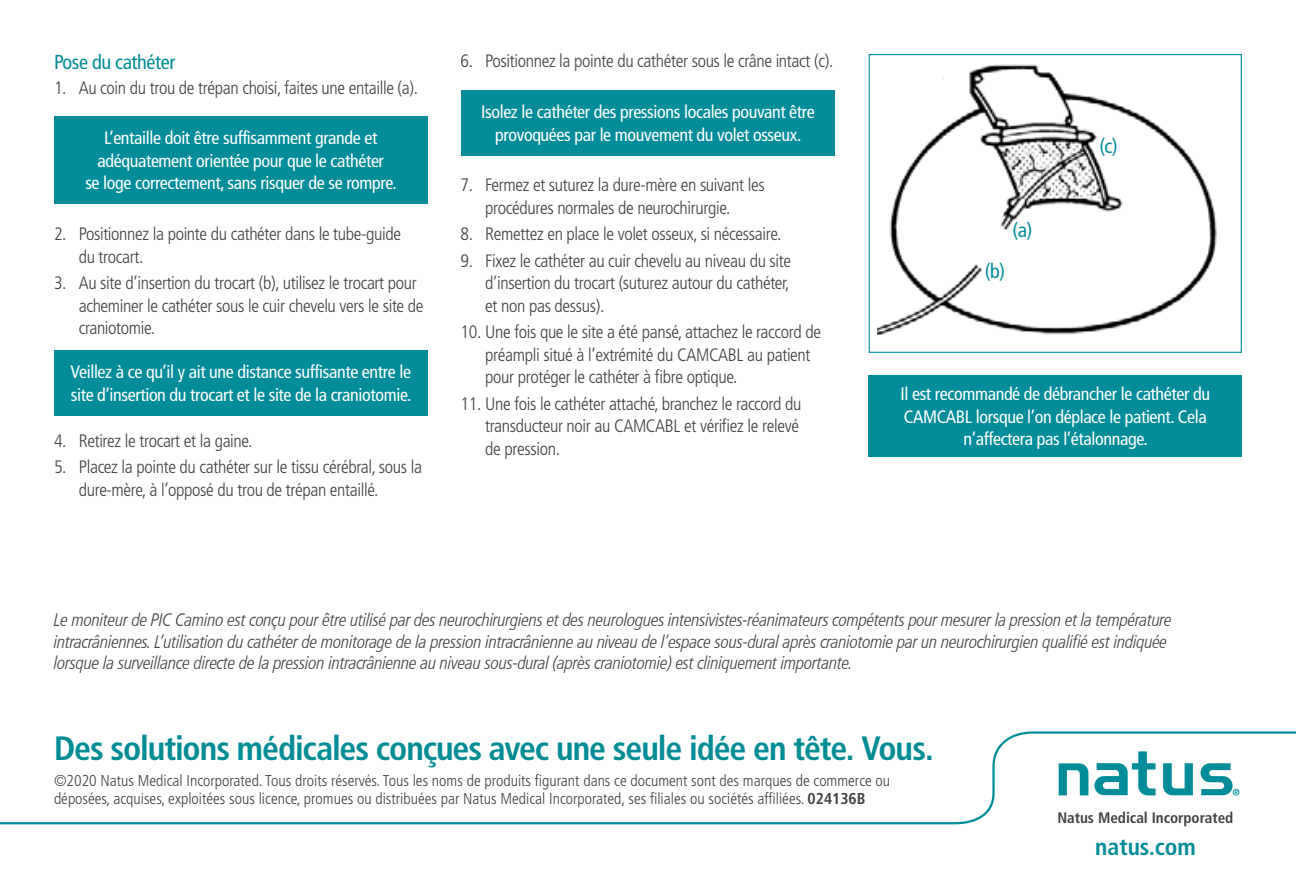
<style>
.page{position:relative;width:1296px;height:891px;background:#fff}
.page>*{position:absolute;margin:0;border:0;box-sizing:border-box;transform-origin:0 0}
.t1{font:700 condensed 33.75px "Frutiger LT Std";letter-spacing:-.03em;color:#008c95}
.t2{font:700 condensed 23.62px "Frutiger LT Std";color:#008c99}
.t3{font:condensed 20.25px "Frutiger LT Std";letter-spacing:-.02em;color:#008c99}
.t4{font:300 condensed 18px/22.5px "Frutiger LT Std";letter-spacing:-.02em;color:#414042}
.t5{font:italic 300 condensed 18px/21.6px "Frutiger LT Com";letter-spacing:-.02em;color:#414042}
.t6{font:condensed 18px/22.5px "Frutiger LT Std";letter-spacing:-.02em;color:#fff;text-align:center}
.t7{font:300 condensed 15.75px/18px "Frutiger LT Std";color:#414042}
.t8{font:700 condensed 15.3px "Frutiger LT Std";letter-spacing:-.005em;color:#414042}
.s1{font-weight:700}
</style>
<div class="page">
<img style="left:877px;top:64px;width:340px;height:271px">
<div style="left:869px;top:54px;width:373px;height:299px;border:1px solid #008c99"></div>
<svg style="left:0;top:731px;width:1296px;height:94px"></svg>
<div style="left:54px;top:116px;width:374px;height:88px;background:#008c99"></div>
<div style="left:54px;top:350px;width:374px;height:65px;background:#008c99"></div>
<div style="left:461px;top:90px;width:374px;height:65px;background:#008c99"></div>
<div style="left:868px;top:375px;width:374px;height:81px;background:#008c99"></div>
<p class="t3" style="left:54px;top:50px;width:123px">Pose du cathéter</p>
<p class="t4" style="left:54px;top:77px;width:366px">1. Au coin du trou de trépan choisi, faites une entaille (a).</p>
<p class="t6" style="left:85px;top:127px;width:313px">L’entaille doit être suffisamment grande et adéquatement orientée pour que le cathéter<br>se loge correctement, sans risquer de se rompre.</p>
<p class="t4" style="left:79px;top:223px;width:324px;text-indent:-25px">2. Positionnez la pointe du cathéter dans le tube-guide du trocart.</p>
<p class="t4" style="left:79px;top:272px;width:346px;text-indent:-25px">3. Au site d’insertion du trocart (b), utilisez le trocart pour acheminer le cathéter sous le cuir chevelu vers le site de craniotomie.</p>
<p class="t6" style="left:70px;top:361px;width:342px;text-align:left">Veillez à ce qu’il y ait une distance suffisante entre le site d’insertion du trocart et le site de la craniotomie.</p>
<p class="t4" style="left:54px;top:430px;width:200px">4. Retirez le trocart et la gaine.</p>
<p class="t4" style="left:79px;top:456px;width:345px;text-indent:-25px">5. Placez la pointe du cathéter sur le tissu cérébral, sous la dure-mère, à l’opposé du trou de trépan entaillé.</p>
<p class="t4" style="left:461px;top:50px;width:374px">6. Positionnez la pointe du cathéter sous le crâne intact (c).</p>
<p class="t6" style="left:481px;top:101px;width:335px">Isolez le cathéter des pressions locales pouvant être provoquées par le mouvement du volet osseux.</p>
<p class="t4" style="left:461px;top:174px;width:306px;text-align:center">7. Fermez et suturez la dure-mère en suivant les procédures normales de neurochirurgie.</p>
<p class="t4" style="left:461px;top:223px;width:322px">8. Remettez en place le volet osseux, si nécessaire.</p>
<p class="t4" style="left:485px;top:250px;width:307px;text-align:justify;text-indent:-25px">9. Fixez le cathéter au cuir chevelu au niveau du site d’insertion du trocart (suturez autour du cathéter, et non pas dessus).</p>
<p class="t4" style="left:485px;top:321px;width:337px;text-indent:-25px">10. Une fois que le site a été pansé, attachez le raccord de préampli situé à l’extrémité du CAMCABL au patient pour protéger le cathéter à fibre optique.</p>
<p class="t4" style="left:485px;top:393px;width:318px;text-indent:-25px">11. Une fois le cathéter attaché, branchez le raccord du transducteur noir au CAMCABL et vérifiez le relevé de pression.</p>
<p class="t3" style="left:985px;top:259px;width:22px">(b)</p>
<p class="t3" style="left:1012px;top:218px;width:21px">(a)</p>
<p class="t3" style="left:1099px;top:134px;width:20px">(c)</p>
<p class="t6" style="left:900px;top:383px;width:311px">Il est recommandé de débrancher le cathéter du<br>CAMCABL lorsque l’on déplace le patient. Cela n’affectera pas l’étalonnage.</p>
<p class="t5" style="left:54px;top:609px;width:1119px">Le moniteur de PIC Camino est conçu pour être utilisé par des neurochirurgiens et des neurologues intensivistes-réanimateurs compétents pour mesurer la pression et la température intracrâniennes. L’utilisation du cathéter de monitorage de la pression intracrânienne au niveau de l’espace sous-dural après craniotomie par un neurochirurgien qualifié est indiquée lorsque la surveillance directe de la pression intracrânienne au niveau sous-dural (après craniotomie) est cliniquement importante.</p>
<h1 class="t1" style="left:54px;top:728px;width:881px">Des solutions médicales conçues avec une seule idée en tête. Vous.</h1>
<p class="t7" style="left:54px;top:772px;width:838px">©2020 Natus Medical Incorporated. Tous droits réservés. Tous les noms de produits figurant dans ce document sont des marques de commerce ou déposées, acquises, exploitées sous licence, promues ou distribuées par Natus Medical Incorporated, ses filiales ou sociétés affiliées. <span class="s1">024136B</span></p>
<p class="t8" style="left:1058px;top:809px;width:177px">Natus Medical Incorporated</p>
<h2 class="t2" style="left:1095px;top:832px;width:102px">natus.com</h2>
</div>
